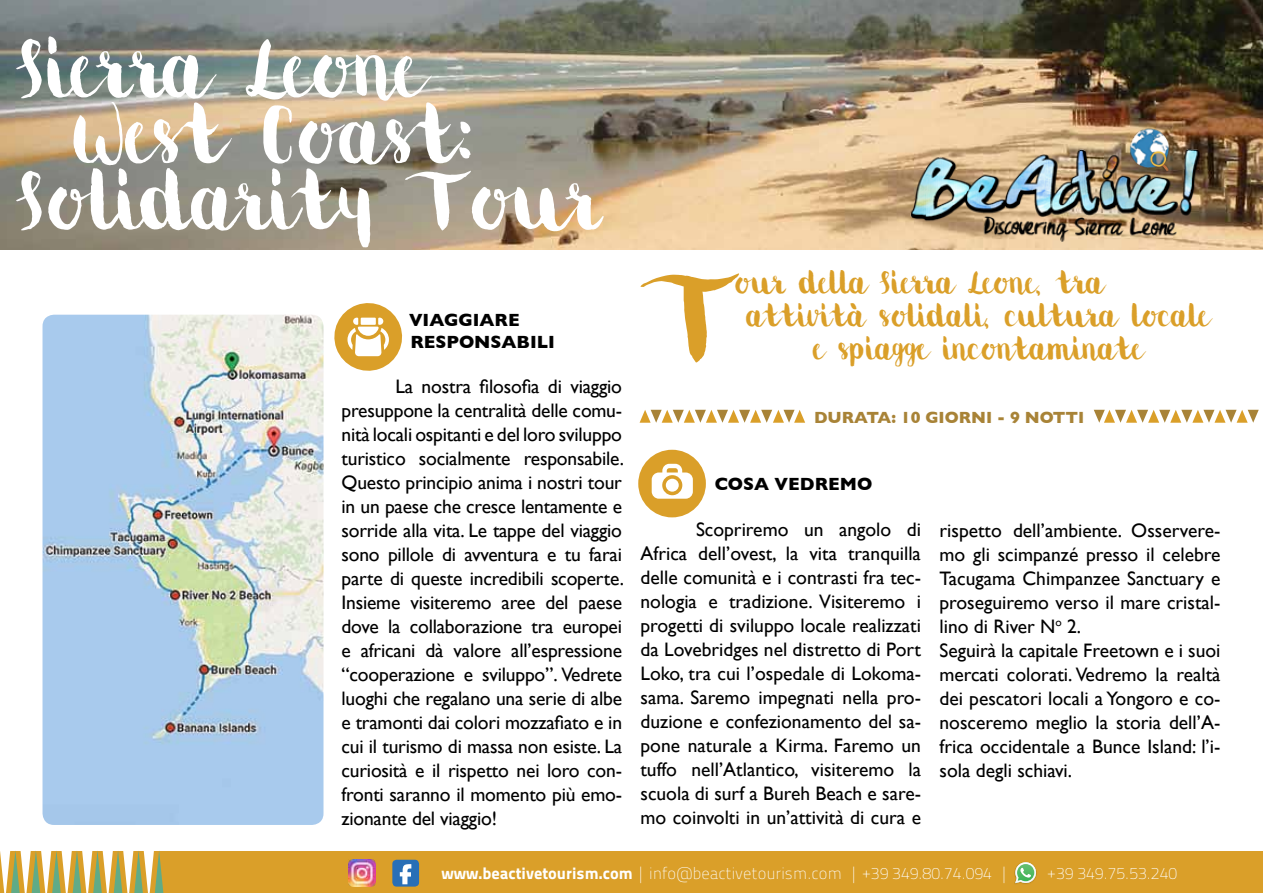
<style>
.page{position:relative;width:1263px;height:893px;background:#fff}
.page>*{position:absolute;margin:0;border:0;box-sizing:border-box;transform-origin:0 0}
.t1{font:145.5px "Movus Brush Pen";color:#da9f29}
.t2{font:97.5px "Movus Brush Pen";color:#fff}
.t3{font:37.5px "Movus Brush Pen";color:#da9f29}
.t4{font:19.5px/24px "Gill Sans";color:#000;text-align:justify}
.t5{font:700 18px/21.6px "Gill Sans";color:#000}
.t6{font:16.5px "Titillium Maps 29 L 1 wt";color:#fff}
.t7{font:700 16.5px "Gill Sans";color:#a88337}
.s1{font-family:"Titillium Maps 29 L 999 wt"}
</style>
<div class="page">
<div style="left:0;top:851px;width:1263px;height:42px;background:#da9f29"></div>
<svg style="left:0;top:851px;width:163px;height:42px"></svg>
<img style="left:349px;top:860px;width:26px;height:26px">
<svg style="left:392px;top:860px;width:27px;height:27px"></svg>
<img style="left:1014px;top:870px;width:23px;height:14px">
<svg style="left:1015px;top:862px;width:21px;height:21px"></svg>
<img style="left:0;top:0;width:1263px;height:249px">
<img style="left:901px;top:114px;width:317px;height:128px">
<img style="left:43px;top:315px;width:280px;height:510px">
<svg style="left:334px;top:303px;width:69px;height:68px"></svg>
<div style="left:641px;top:452px;width:62px;height:63px;background:#da9f29;border-radius:50%"></div>
<div style="left:638px;top:450px;width:68px;height:67px;border:5px solid #da9f29;border-radius:50%"></div>
<svg style="left:652px;top:464px;width:41px;height:35px"></svg>
<svg style="left:1094px;top:410px;width:165px;height:13px"></svg>
<svg style="left:639px;top:410px;width:166px;height:13px"></svg>
<h2 class="t2" style="left:19px;top:26px;width:403px">Sierra Leone</h2>
<h2 class="t2" style="left:73px;top:92px;width:403px">West Coast:</h2>
<h2 class="t2" style="left:19px;top:158px;width:581px">Solidarity Tour</h2>
<p class="t5" style="left:409px;top:309px;width:147px">VIAGGIARE<br>RESPONSABILI</p>
<p class="t4" style="left:341px;top:374px;width:284px;text-indent:54px">La nostra filosofia di viaggio presuppone la centralità delle comu&shy;nità locali ospitanti e del loro sviluppo turistico socialmente responsabile.<br>Questo principio anima i nostri tour in un paese che cresce lentamente e sorride alla vita. Le tappe del viaggio sono pillole di avventura e tu farai parte di queste incredibili scoperte.<br>Insieme visiteremo aree del paese dove la collaborazione tra europei e africani dà valore all’espressione “cooperazione e sviluppo”. Vedrete luoghi che regalano una serie di albe e tramonti dai colori mozzafiato e in cui il turismo di massa non esiste. La curiosità e il rispetto nei loro con&shy;fronti saranno il momento più emo&shy;zionante del viaggio!</p>
<h3 class="t3" style="left:734px;top:266px;width:370px">our della Sierra Leone, tra</h3>
<h3 class="t3" style="left:746px;top:299px;width:464px">attività solidali, cultura locale</h3>
<h3 class="t3" style="left:812px;top:332px;width:331px">e spiagge incontaminate</h3>
<h1 class="t1" style="left:651px;top:254px;width:84px">T</h1>
<p class="t7" style="left:814px;top:407px;width:123px">DURATA: 10 GIO</p>
<p class="t7" style="left:959px;top:407px;width:124px">RNI - 9 NOTTI</p>
<p class="t5" style="left:715px;top:473px;width:155px">COSA VEDREMO</p>
<p class="t4" style="left:640px;top:517px;width:282px;text-indent:55px">Scopriremo un angolo di Africa dell’ovest, la vita tranquilla delle comunità e i contrasti fra tec&shy;nologia e tradizione. Visiteremo i progetti di sviluppo locale realizzati da Lovebridges nel distretto di Port Loko, tra cui l’ospedale di Lokoma&shy;sama. Saremo impegnati nella pro&shy;duzione e confezionamento del sa&shy;pone naturale a Kirma. Faremo un tuffo nell’Atlantico, visiteremo la scuola di surf a Bureh Beach e sare&shy;mo coinvolti in un’attività di cura e</p>
<p class="t4" style="left:939px;top:518px;width:282px;text-align:left">rispetto dell’ambiente. Osservere&shy;mo gli scimpanzé presso il celebre<br>Tacugama Chimpanzee Sanctuary e proseguiremo verso il mare cristal&shy;lino di River N<sup>o</sup> 2.<br>Seguirà la capitale Freetown e i suoi mercati colorati. Vedremo la realtà dei pescatori locali a Yongoro e co&shy;nosceremo meglio la storia dell’A&shy;frica occidentale a Bunce Island: l’i&shy;sola degli schiavi.</p>
<p class="t6" style="left:441px;top:861px;width:569px"><span class="s1">www.beactivetourism.com</span> | info@beactivetourism.com | +39 349.80.74.094 |</p>
<p class="t6" style="left:1047px;top:861px;width:131px">+39 349.75.53.240</p>
</div>
